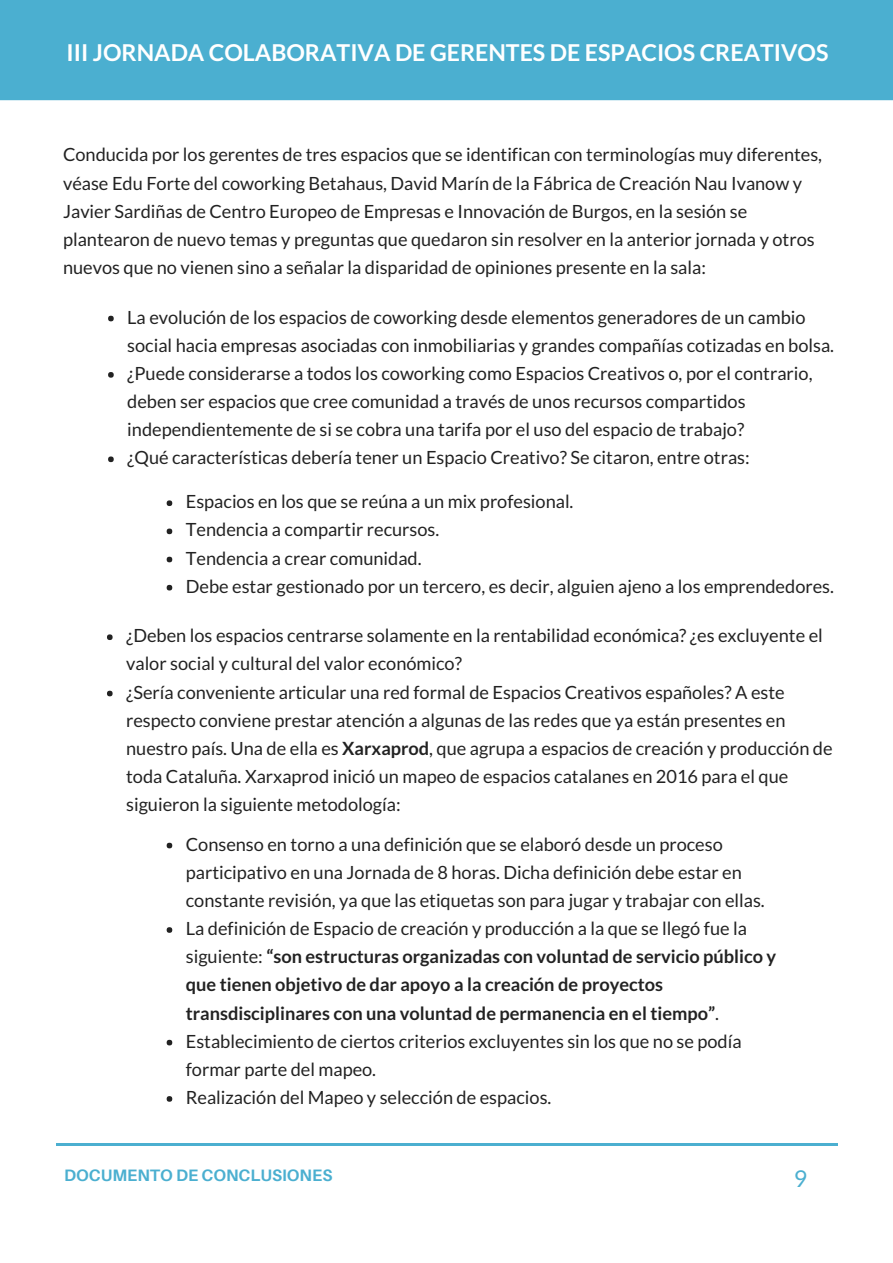
<style>
.page{position:relative;width:893px;height:1263px;background:#fff}
.page>*{position:absolute;margin:0;border:0;box-sizing:border-box;transform-origin:0 0}
.t1{font:700 23.25px "Lato";color:#fff}
.t2{font:23.25px "Lato";color:#4bafd0}
.t3{font:18.15px/28.2px "Lato";color:#222}
.t4{font:700 16.5px "Aileron";color:#4bafd0}
.s1{font-weight:700}
</style>
<div class="page">
<hr style="left:56px;top:1143px;width:782px;height:2px;background:#4bafd0">
<div style="left:0;top:0;width:893px;height:100px;background:#4bafd0"></div>
<svg style="left:108px;top:316px;width:6px;height:5px"></svg>
<svg style="left:108px;top:372px;width:6px;height:6px"></svg>
<svg style="left:108px;top:456px;width:6px;height:6px"></svg>
<svg style="left:167px;top:500px;width:5px;height:6px"></svg>
<svg style="left:167px;top:528px;width:5px;height:6px"></svg>
<svg style="left:167px;top:557px;width:5px;height:5px"></svg>
<svg style="left:167px;top:585px;width:5px;height:5px"></svg>
<svg style="left:107px;top:634px;width:6px;height:6px"></svg>
<svg style="left:107px;top:691px;width:6px;height:5px"></svg>
<svg style="left:167px;top:843px;width:5px;height:5px"></svg>
<svg style="left:167px;top:927px;width:5px;height:6px"></svg>
<svg style="left:167px;top:1040px;width:5px;height:5px"></svg>
<svg style="left:167px;top:1096px;width:5px;height:6px"></svg>
<p class="t1" style="left:67px;top:38px;width:763px">III JORNADA COLABORATIVA DE GERENTES DE ESPACIOS CREATIVOS</p>
<p class="t3" style="left:63px;top:140px;width:761px">Conducida por los gerentes de tres espacios que se identifican con terminologías muy diferentes, véase Edu Forte del coworking Betahaus, David Marín de la Fábrica de Creación Nau Ivanow y Javier Sardiñas de Centro Europeo de Empresas e Innovación de Burgos, en la sesión se plantearon de nuevo temas y preguntas que quedaron sin resolver en la anterior jornada y otros nuevos que no vienen sino a señalar la disparidad de opiniones presente en la sala:</p>
<p class="t3" style="left:127px;top:302px;width:708px">La evolución de los espacios de coworking desde elementos generadores de un cambio social hacia empresas asociadas con inmobiliarias y grandes compañías cotizadas en bolsa. ¿Puede considerarse a todos los coworking como Espacios Creativos o, por el contrario, deben ser espacios que cree comunidad a través de unos recursos compartidos independientemente de si se cobra una tarifa por el uso del espacio de trabajo?<br>¿Qué características debería tener un Espacio Creativo? Se citaron, entre otras:</p>
<p class="t3" style="left:186px;top:487px;width:650px">Espacios en los que se reúna a un mix profesional.<br>Tendencia a compartir recursos.<br>Tendencia a crear comunidad.<br>Debe estar gestionado por un tercero, es decir, alguien ajeno a los emprendedores.</p>
<p class="t3" style="left:126px;top:621px;width:708px">¿Deben los espacios centrarse solamente en la rentabilidad económica? ¿es excluyente el valor social y cultural del valor económico?<br>¿Sería conveniente articular una red formal de Espacios Creativos españoles? A este respecto conviene prestar atención a algunas de las redes que ya están presentes en nuestro país. Una de ella es <span class="s1">Xarxaprod</span>, que agrupa a espacios de creación y producción de toda Cataluña. Xarxaprod inició un mapeo de espacios catalanes en 2016 para el que siguieron la siguiente metodología:</p>
<p class="t3" style="left:186px;top:829px;width:592px">Consenso en torno a una definición que se elaboró desde un proceso participativo en una Jornada de 8 horas. Dicha definición debe estar en constante revisión, ya que las etiquetas son para jugar y trabajar con ellas.<br>La definición de Espacio de creación y producción a la que se llegó fue la siguiente: <span class="s1">“son estructuras organizadas con voluntad de servicio público y que tienen objetivo de dar apoyo a la creación de proyectos transdisciplinares con una voluntad de permanencia en el tiempo”</span>.<br>Establecimiento de ciertos criterios excluyentes sin los que no se podía formar parte del mapeo.<br>Realización del Mapeo y selección de espacios.</p>
<p class="t4" style="left:64px;top:1165px;width:270px">DOCUMENTO DE CONCLUSIONES</p>
<p class="t2" style="left:794px;top:1164px;width:15px">9</p>
</div>
